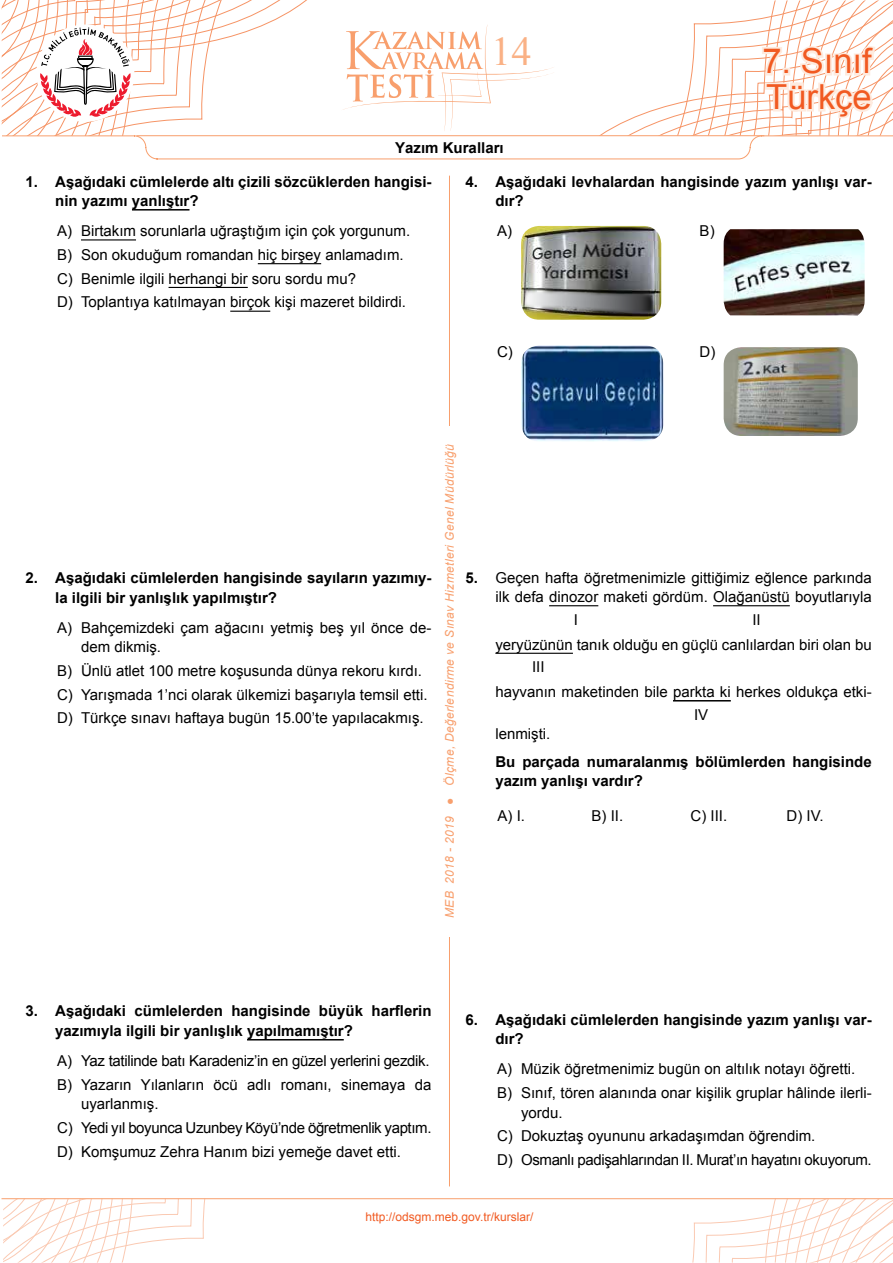
<style>
.page{position:relative;width:893px;height:1263px;background:#fff}
.page>*{position:absolute;margin:0;border:0;box-sizing:border-box;transform-origin:0 0}
.t1{font:40.5px "Times New Roman";color:#fab185}
.t2{font:34.5px/36px "Arial";color:#f15a22}
.t3{font:15px/23.7px "Arial";color:#000}
.t4{font:700 15px/19.5px "Arial";color:#000}
.t5{font:15px/23.7px "Arial";letter-spacing:-.02em;color:#000}
.t6{font:15px/23.7px "Arial";letter-spacing:-.025em;color:#000}
.t7{font:italic 12px "Arial";letter-spacing:.03em;color:#f89f6d}
.t8{font:12px "Arial";color:#f15a22}
.s1{font-weight:700}
</style>
<div class="page">
<svg style="left:551px;top:1199px;width:342px;height:63px"></svg>
<svg style="left:3px;top:1199px;width:344px;height:63px"></svg>
<hr style="left:2px;top:1198px;width:891px;height:1px;background:#f89f6d">
<hr style="left:449px;top:176px;width:1px;height:1010px;background:#f89f6d">
<div style="left:440px;top:426px;width:19px;height:510px;background:#fff"></div>
<svg style="left:2px;top:0;width:891px;height:159px"></svg>
<hr style="left:132px;top:209px;width:57px;height:2px;background:#000">
<hr style="left:81px;top:239px;width:55px;height:1px;background:#000">
<hr style="left:258px;top:263px;width:63px;height:1px;background:#000">
<hr style="left:169px;top:287px;width:79px;height:1px;background:#000">
<hr style="left:230px;top:311px;width:40px;height:1px;background:#000">
<hr style="left:247px;top:1039px;width:97px;height:1px;background:#000">
<hr style="left:549px;top:605px;width:49px;height:1px;background:#000">
<hr style="left:713px;top:605px;width:77px;height:1px;background:#000">
<hr style="left:495px;top:653px;width:78px;height:1px;background:#000">
<hr style="left:673px;top:700px;width:58px;height:1px;background:#000">
<img style="left:521px;top:226px;width:140px;height:94px">
<svg style="left:525px;top:291px;width:129px;height:23px;background:#7e7e7b"></svg>
<img style="left:724px;top:229px;width:141px;height:86px">
<img style="left:521px;top:346px;width:142px;height:95px">
<img style="left:724px;top:347px;width:134px;height:89px">
<h1 class="t1" style="left:491px;top:24px;width:42px">14</h1>
<h2 class="t2" style="left:762px;top:44px;width:111px">7. Sınıf<br>Türkçe</h2>
<p class="t4" style="left:395px;top:138px;width:110px">Yazım Kuralları</p>
<p class="t4" style="left:55px;top:172px;width:378px;text-indent:-30px">1. Aşağıdaki cümlelerde altı çizili sözcüklerden hangisi&shy;nin yazımı yanlıştır?</p>
<p class="t3" style="left:57px;top:219px;width:355px">A) Birtakım sorunlarla uğraştığım için çok yorgunum.<br>B) Son okuduğum romandan hiç birşey anlamadım.<br>C) Benimle ilgili herhangi bir soru sordu mu?<br>D) Toplantıya katılmayan birçok kişi mazeret bildirdi.</p>
<p class="t4" style="left:495px;top:172px;width:378px;text-indent:-30px">4. Aşağıdaki levhalardan hangisinde yazım yanlışı var&shy;dır?</p>
<p class="t3" style="left:497px;top:219px;width:16px">A)</p>
<p class="t3" style="left:700px;top:219px;width:16px">B)</p>
<p class="t3" style="left:497px;top:340px;width:17px">C)</p>
<p class="t3" style="left:700px;top:340px;width:17px">D)</p>
<p class="t4" style="left:55px;top:568px;width:378px;text-indent:-30px">2. Aşağıdaki cümlelerden hangisinde sayıların yazımıy&shy;la ilgili bir yanlışlık yapılmıştır?</p>
<p class="t3" style="left:81px;top:618px;width:352px;line-height:19.5px;text-indent:-24px">A) Bahçemizdeki çam ağacını yetmiş beş yıl önce de&shy;dem dikmiş.</p>
<p class="t3" style="left:57px;top:659px;width:372px">B) Ünlü atlet 100 metre koşusunda dünya rekoru kırdı.<br>C) Yarışmada 1’nci olarak ülkemizi başarıyla temsil etti.<br>D) Türkçe sınavı haftaya bugün 15.00’te yapılacakmış.</p>
<p class="t7" style="left:442px;top:918px;width:476px;rotate:-90deg">MEB 2018 - 2019 ● Ölçme, Değerlendirme ve Sınav Hizmetleri Genel Müdürlüğü</p>
<p class="t3" style="left:466px;top:568px;width:408px;line-height:19.5px;text-align:right"><span class="s1">5.</span> Geçen hafta öğretmenimizle gittiğimiz eğlence parkında ilk defa dinozor maketi gördüm. Olağanüstü boyutlarıyla</p>
<p class="t3" style="left:574px;top:607px;width:6px">I</p>
<p class="t3" style="left:495px;top:607px;width:378px;line-height:25px;text-indent:257px">II<br>yeryüzünün tanık olduğu en güçlü canlılardan biri olan bu</p>
<p class="t3" style="left:495px;top:654px;width:378px;line-height:25px;text-indent:37px">III<br>hayvanın maketinden bile parkta ki herkes oldukça etki-</p>
<p class="t3" style="left:694px;top:702px;width:16px">IV</p>
<p class="t3" style="left:495px;top:721px;width:57px">lenmişti.</p>
<p class="t4" style="left:495px;top:752px;width:378px">Bu parçada numaralanmış bölümlerden hangisinde yazım yanlışı vardır?</p>
<p class="t3" style="left:497px;top:804px;width:29px">A) I.</p>
<p class="t3" style="left:592px;top:804px;width:33px">B) II.</p>
<p class="t3" style="left:691px;top:804px;width:38px">C) III.</p>
<p class="t3" style="left:787px;top:804px;width:38px">D) IV.</p>
<p class="t4" style="left:55px;top:1002px;width:378px;text-indent:-30px">3. Aşağıdaki cümlelerden hangisinde büyük harflerin yazımıyla ilgili bir yanlışlık yapılmamıştır?</p>
<p class="t5" style="left:57px;top:1049px;width:376px">A) Yaz tatilinde batı Karadeniz’in en güzel yerlerini gezdik.<br>B) Yazarın Yılanların öcü adlı romanı, sinemaya da</p>
<p class="t3" style="left:57px;top:1092px;width:376px;text-indent:24px">uyarlanmış.<br>C) Yedi yıl boyunca Uzunbey Köyü’nde öğretmenlik yaptım.<br>D) Komşumuz Zehra Hanım bizi yemeğe davet etti.</p>
<p class="t4" style="left:495px;top:1010px;width:378px;text-indent:-30px">6. Aşağıdaki cümlelerden hangisinde yazım yanlışı var&shy;dır?</p>
<p class="t3" style="left:497px;top:1057px;width:376px">A) Müzik öğretmenimiz bugün on altılık notayı öğretti.<br>B) Sınıf, tören alanında onar kişilik gruplar hâlinde ilerli-</p>
<p class="t6" style="left:497px;top:1101px;width:376px;text-indent:24px">yordu.<br>C) Dokuztaş oyununu arkadaşımdan öğrendim.<br>D) Osmanlı padişahlarından II. Murat’ın hayatını okuyorum.</p>
<p class="t8" style="left:366px;top:1208px;width:169px">http://odsgm.meb.gov.tr/kurslar/</p>
</div>
